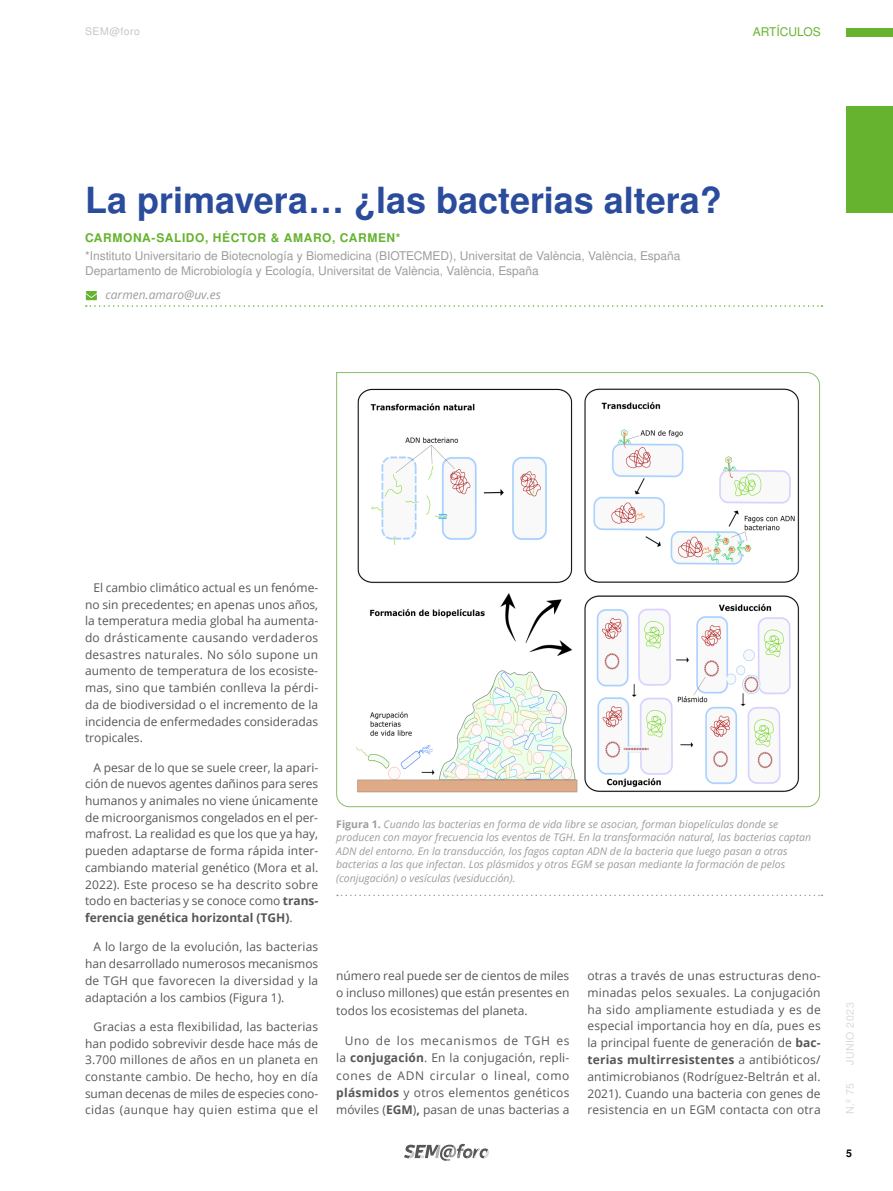
<style>
.page{position:relative;width:893px;height:1191px;background:#fff}
.page>*{position:absolute;margin:0;border:0;box-sizing:border-box;transform-origin:0 0}
.t1{font:700 36px "Nimbus San L";color:#2b4c9c}
.t2{font:12px/16.6px "Open Sans";color:#575756;text-align:justify}
.t3{font:12px/14.4px "Nimbus San L";color:#9d9d9c}
.t4{font:700 12px "Nimbus San L";letter-spacing:.05em;color:#65b32e}
.t5{font:italic 12px "Open Sans";color:#9d9d9c}
.t6{font:12px "Nimbus San L";color:#65b32e}
.t7{font:italic 10.5px/13.5px "Open Sans";color:#9d9d9c}
.t8{font:10.5px "Nimbus San L";letter-spacing:.05em;color:#dadada}
.t9{font:10.5px "Nimbus San L";letter-spacing:.05em;color:#c6c6c6}
.t10{font:700 10.5px "Nimbus San L";color:#000}
.s1{font-weight:700}
.s2{font-weight:700;font-style:normal}
</style>
<div class="page">
<div style="left:846px;top:28px;width:47px;height:9px;background:#65b32e"></div>
<svg style="left:404px;top:1143px;width:85px;height:18px"></svg>
<div style="left:846px;top:106px;width:47px;height:107px;background:#65b32e"></div>
<svg style="left:86px;top:291px;width:736px;height:16px"></svg>
<svg style="left:336px;top:372px;width:484px;height:435px"></svg>
<svg style="left:337px;top:894px;width:485px;height:2px"></svg>
<p class="t9" style="left:85px;top:24px;width:57px">SEM@foro</p>
<p class="t6" style="left:753px;top:23px;width:69px">ARTÍCULOS</p>
<h1 class="t1" style="left:85px;top:174px;width:638px">La primavera… ¿las bacterias altera?</h1>
<p class="t4" style="left:85px;top:229px;width:317px">CARMONA-SALIDO, HÉCTOR &amp; AMARO, CARMEN*</p>
<p class="t3" style="left:85px;top:248px;width:597px">*Instituto Universitario de Biotecnología y Biomedicina (BIOTECMED), Universitat de València, València, España<br>Departamento de Microbiología y Ecología, Universitat de València, València, España</p>
<p class="t5" style="left:105px;top:286px;width:117px">carmen.amaro@uv.es</p>
<p class="t2" style="left:85px;top:579px;width:235px;text-indent:9px">El cambio climático actual es un fenóme&shy;no sin precedentes; en apenas unos años, la temperatura media global ha aumenta&shy;do drásticamente causando verdaderos desastres naturales. No sólo supone un aumento de temperatura de los ecosiste&shy;mas, sino que también conlleva la pérdi&shy;da de biodiversidad o el incremento de la incidencia de enfermedades consideradas tropicales.</p>
<p class="t2" style="left:85px;top:758px;width:235px;text-indent:9px">A pesar de lo que se suele creer, la apari&shy;ción de nuevos agentes dañinos para seres humanos y animales no viene únicamente de microorganismos congelados en el per&shy;mafrost. La realidad es que los que ya hay, pueden adaptarse de forma rápida inter&shy;cambiando material genético (Mora et al.<br>2022). Este proceso se ha descrito sobre todo en bacterias y se conoce como <span class="s1">trans&shy;ferencia genética horizontal (TGH)</span>.</p>
<p class="t2" style="left:85px;top:938px;width:235px;text-indent:9px">A lo largo de la evolución, las bacterias han desarrollado numerosos mecanismos de TGH que favorecen la diversidad y la adaptación a los cambios (Figura 1).</p>
<p class="t2" style="left:85px;top:1018px;width:235px;text-indent:9px">Gracias a esta flexibilidad, las bacterias han podido sobrevivir desde hace más de 3.700 millones de años en un planeta en constante cambio. De hecho, hoy en día suman decenas de miles de especies cono&shy;cidas (aunque hay quien estima que el</p>
<p class="t7" style="left:336px;top:817px;width:476px"><span class="s2">Figura 1.</span> Cuando las bacterias en forma de vida libre se asocian, forman biopelículas donde se producen con mayor frecuencia los eventos de TGH. En la transformación natural, las bacterias captan ADN del entorno. En la transducción, los fagos captan ADN de la bacteria que luego pasan a otras bacterias a las que infectan. Los plásmidos y otros EGM se pasan mediante la formación de pelos (conjugación) o vesículas (vesiducción).</p>
<p class="t2" style="left:336px;top:966px;width:235px;line-height:17.4px">número real puede ser de cientos de miles o incluso millones) que están presentes en todos los ecosistemas del planeta.</p>
<p class="t2" style="left:336px;top:1031px;width:235px;line-height:17.4px;text-indent:9px">Uno de los mecanismos de TGH es la <span class="s1">conjugación</span>. En la conjugación, repli&shy;cones de ADN circular o lineal, como <span class="s1">plásmidos</span> y otros elementos genéticos móviles (<span class="s1">EGM</span>)<span class="s1">,</span> pasan de unas bacterias a</p>
<p class="t2" style="left:587px;top:967px;width:235px">otras a través de unas estructuras deno&shy;minadas pelos sexuales. La conjugación ha sido ampliamente estudiada y es de especial importancia hoy en día, pues es la principal fuente de generación de <span class="s1">bac&shy;terias multirresistentes</span> a antibióticos/ antimicrobianos (Rodríguez-Beltrán et al.<br>2021). Cuando una bacteria con genes de resistencia en un EGM contacta con otra</p>
<p class="t8" style="left:843px;top:1065px;width:64px;rotate:-90deg">JUNIO 2023</p>
<p class="t8" style="left:843px;top:1114px;width:33px;rotate:-90deg">N.º 75</p>
<p class="t10" style="left:846px;top:1145px;width:7px">5</p>
</div>
